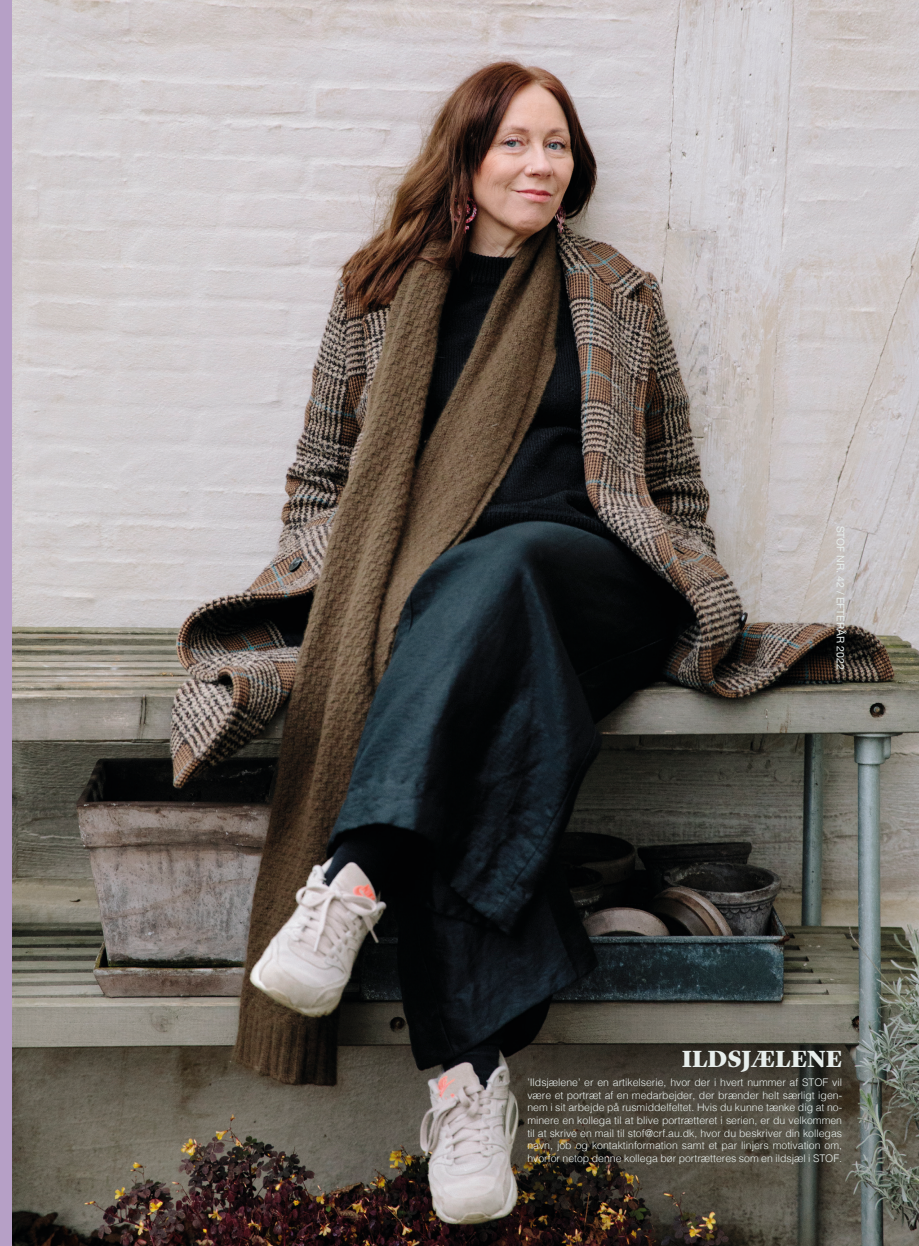
<style>
.page{position:relative;width:919px;height:1246px;background:#fff}
.page>*{position:absolute;margin:0;border:0;box-sizing:border-box;transform-origin:0 0}
.Mellemrubrik{font:900 24.3px "Lyon Display";letter-spacing:.015em;color:#e7eeec}
.Fodnote{font:300 10.5px/12.6px "Helvetica";color:#e7eeec;text-align:justify}
.t1{font:10.5px "Helvetica Neue";color:#e7eeec}
</style>
<div class="page">
<div style="left:0;top:0;width:13px;height:1246px;background:#b6a0c6"></div>
<img style="left:13px;top:0;width:905px;height:1246px">
<p class="t1" style="left:847px;top:526px;width:145px;rotate:90deg">STOF NR. 42 / EFTERÅR 2022</p>
<p class="Mellemrubrik" style="left:682px;top:1040px;width:161px">ILDSJÆLENE</p>
<p class="Fodnote" style="left:527px;top:1075px;width:316px">’Ildsjælene’ er en artikelserie, hvor der i hvert nummer af STOF vil være et portræt af en medarbejder, der brænder helt særligt igen&shy;nem i sit arbejde på rusmiddelfeltet. Hvis du kunne tænke dig at no&shy;minere en kollega til at blive portrætteret i serien, er du velkommen til at skrive en mail til stof@crf.au.dk, hvor du beskriver din kollegas navn, job og kontaktinformation samt et par linjers motivation om, hvorfor netop denne kollega bør portrætteres som en ildsjæl i STOF.</p>
</div>
